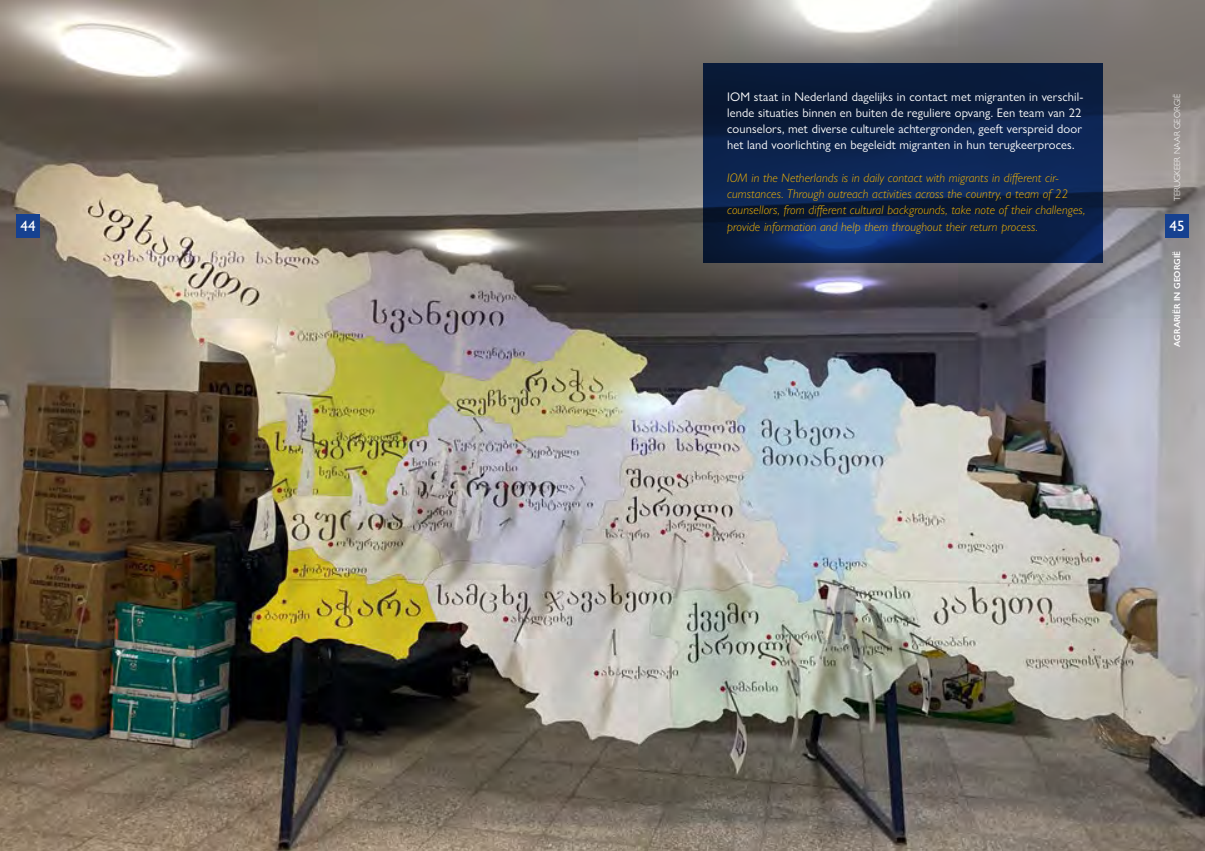
<style>
.page{position:relative;width:1205px;height:851px;background:#fff}
.page>*{position:absolute;margin:0;border:0;box-sizing:border-box;transform-origin:0 0}
.t1{font:500 15px "Gill Sans Nova";color:#fff}
.t2{font:italic 300 12.5px/16.2px "Gill Sans Nova";letter-spacing:.01em;color:#fbb800}
.t3{font:12.5px/16.2px "Gill Sans Nova";letter-spacing:.01em;color:#fff}
.t4{font:300 8.75px "Gill Sans Nova";color:#fff}
.t5{font:600 8.75px "Gill Sans Nova";color:#fff}
</style>
<div class="page">
<img style="left:0;top:0;width:1205px;height:850px">
<svg style="left:703px;top:64px;width:399px;height:199px;background:#0a2048"></svg>
<div style="left:1165px;top:213px;width:24px;height:24px;background:#164190"></div>
<div style="left:16px;top:213px;width:24px;height:24px;background:#164190"></div>
<p class="t3" style="left:727px;top:88px;width:358px">IOM staat in Nederland dagelijks in contact met migranten in verschil&shy;lende situaties binnen en buiten de reguliere opvang. Een team van 22 counselors, met diverse culturele achtergronden, geeft verspreid door het land voorlichting en begeleidt migranten in hun terugkeerproces.</p>
<p class="t2" style="left:727px;top:169px;width:360px">IOM in the Netherlands is in daily contact with migrants in different cir&shy;cumstances. Through outreach activities across the country, a team of 22 counsellors, from different cultural backgrounds, take note of their challenges,</p>
<p class="t4" style="left:1172px;top:201px;width:108px;rotate:-90deg">TERUGKEER NAAR GEORGIË</p>
<p class="t1" style="left:21px;top:217px;width:16px">44</p>
<p class="t2" style="left:727px;top:218px;width:312px">provide information and help them throughout their return process.</p>
<p class="t1" style="left:1169px;top:217px;width:16px">45</p>
<p class="t5" style="left:1172px;top:347px;width:97px;rotate:-90deg">AGRARIËR IN GEORGIË</p>
</div>
